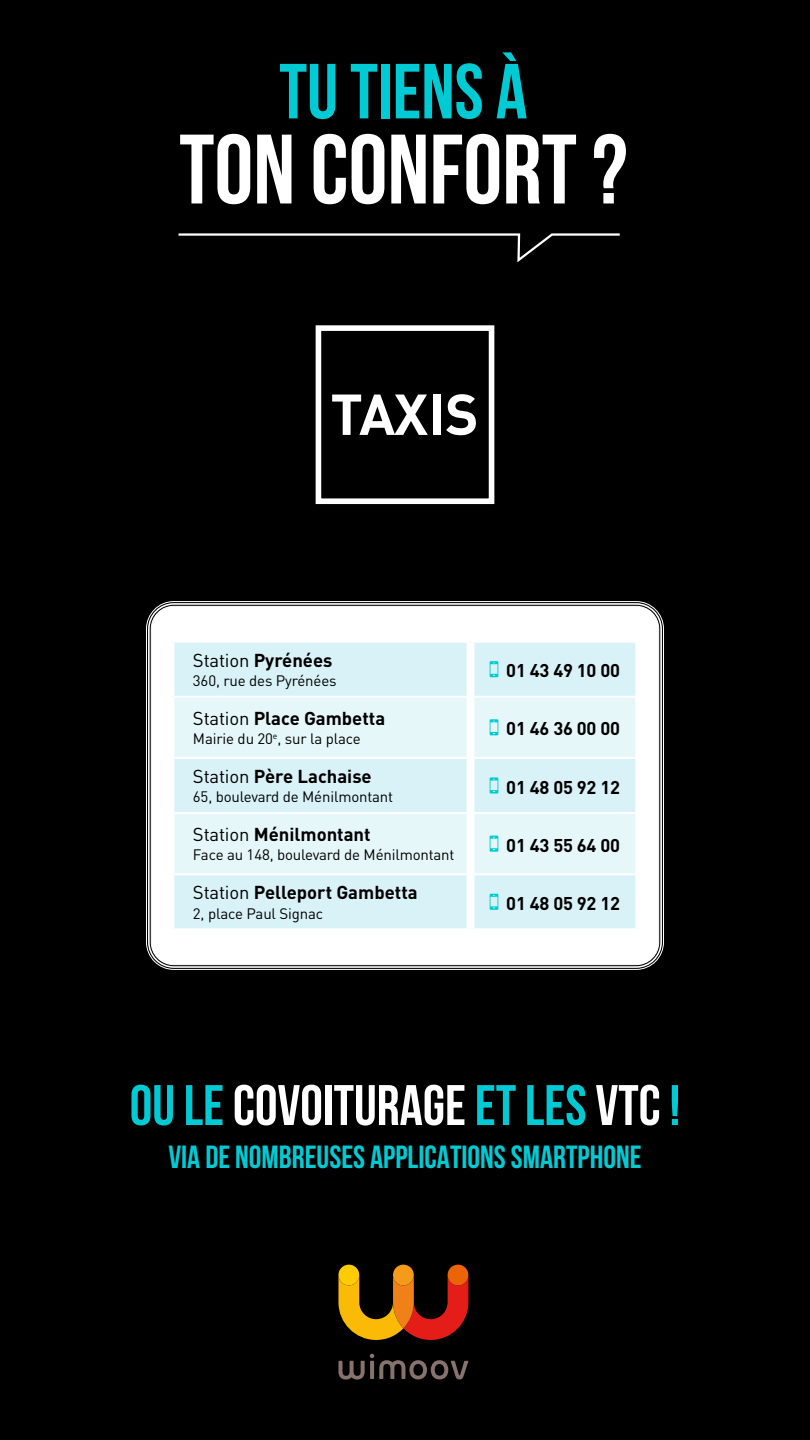
<style>
.page{position:relative;width:810px;height:1440px;background:#000}
.page>*{position:absolute;margin:0;border:0;box-sizing:border-box;transform-origin:0 0}
.t1{font:700 98.4px "Bebas Neue";color:#fff}
.t2{font:700 77.85px "Bebas Neue";color:#00cbd4}
.t3{font:700 57px "Bebas Neue";color:#fff}
.t4{font:700 32.03px "Bebas Neue";color:#00cbd4}
.t5{font:700 18.45px "DIN Pro";color:#000}
.t6{font:700 18.3px "DIN Pro";letter-spacing:-.01em;color:#000}
.t7{font:15px "DIN Pro";letter-spacing:-.01em;color:#000}
.s1{font-weight:400}
.s2{color:#00cbd4}
</style>
<div class="page">
<svg style="left:338px;top:1354px;width:130px;height:26px"></svg>
<div style="left:448px;top:1265px;width:20px;height:20px;background:#ec6408;border-radius:50%"></div>
<div style="left:338px;top:1265px;width:21px;height:20px;background:#ffcc03;border-radius:50%"></div>
<svg style="left:338px;top:1275px;width:130px;height:65px"></svg>
<div style="left:393px;top:1265px;width:21px;height:20px;background:#f59a1a;border-radius:50%"></div>
<svg style="left:178px;top:233px;width:442px;height:30px"></svg>
<div style="left:316px;top:325px;width:178px;height:179px;border:6px solid #fff"></div>
<svg style="left:332px;top:395px;width:96px;height:40px"></svg>
<div style="left:433px;top:395px;width:8px;height:40px;background:#fff"></div>
<svg style="left:446px;top:394px;width:30px;height:41px"></svg>
<div style="left:151px;top:606px;width:508px;height:359px;background:#fff;border-radius:23px"></div>
<div style="left:174px;top:643px;width:461px;height:285px;background:#d9f2f7"></div>
<svg style="left:174px;top:698px;width:461px;height:175px;background:#e1f5f8"></svg>
<hr style="left:174px;top:696px;width:293px;height:2px;background:#fff">
<hr style="left:474px;top:696px;width:161px;height:2px;background:#fff">
<hr style="left:174px;top:812px;width:293px;height:2px;background:#fff">
<hr style="left:474px;top:812px;width:161px;height:2px;background:#fff">
<hr style="left:174px;top:757px;width:293px;height:2px;background:#fff">
<hr style="left:474px;top:757px;width:161px;height:2px;background:#fff">
<hr style="left:174px;top:873px;width:293px;height:2px;background:#fff">
<hr style="left:474px;top:873px;width:161px;height:2px;background:#fff">
<div style="left:467px;top:643px;width:7px;height:54px;background:#fff"></div>
<div style="left:467px;top:697px;width:7px;height:61px;background:#fff"></div>
<div style="left:467px;top:758px;width:7px;height:55px;background:#fff"></div>
<div style="left:467px;top:813px;width:7px;height:61px;background:#fff"></div>
<div style="left:467px;top:874px;width:7px;height:54px;background:#fff"></div>
<svg style="left:490px;top:661px;width:8px;height:16px"></svg>
<svg style="left:490px;top:719px;width:8px;height:16px"></svg>
<svg style="left:490px;top:777px;width:8px;height:17px"></svg>
<svg style="left:490px;top:836px;width:8px;height:16px"></svg>
<svg style="left:490px;top:894px;width:8px;height:16px"></svg>
<div style="left:148px;top:603px;width:514px;height:365px;border:2px solid #fff;border-radius:25px"></div>
<h2 class="t2" style="left:279px;top:49px;width:250px">TU TIENS À</h2>
<h1 class="t1" style="left:179px;top:116px;width:450px">TON CONFORT ?</h1>
<p class="t5" style="left:193px;top:647px;width:141px"><span class="s1">Station</span> Pyrénées</p>
<p class="t7" style="left:193px;top:670px;width:145px">360, rue des Pyrénées</p>
<p class="t5" style="left:193px;top:705px;width:194px"><span class="s1">Station</span> Place Gambetta</p>
<p class="t7" style="left:193px;top:729px;width:169px">Mairie du 20<sup>e</sup>, sur la place</p>
<p class="t5" style="left:193px;top:764px;width:180px"><span class="s1">Station</span> Père Lachaise</p>
<p class="t7" style="left:193px;top:787px;width:202px">65, boulevard de Ménilmontant</p>
<p class="t5" style="left:193px;top:822px;width:179px"><span class="s1">Station</span> Ménilmontant</p>
<p class="t7" style="left:193px;top:845px;width:263px">Face au 148, boulevard de Ménilmontant</p>
<p class="t5" style="left:193px;top:880px;width:226px"><span class="s1">Station</span> Pelleport Gambetta</p>
<p class="t7" style="left:193px;top:903px;width:132px">2, place Paul Signac</p>
<p class="t6" style="left:506px;top:658px;width:115px">01 43 49 10 00</p>
<p class="t6" style="left:506px;top:716px;width:115px">01 46 36 00 00</p>
<p class="t6" style="left:506px;top:774px;width:115px">01 48 05 92 12</p>
<p class="t6" style="left:506px;top:833px;width:115px">01 43 55 64 00</p>
<p class="t6" style="left:506px;top:891px;width:115px">01 48 05 92 12</p>
<h3 class="t3" style="left:130px;top:1074px;width:552px"><span class="s2">OU LE</span> COVOITURAGE <span class="s2">ET LES</span> VTC <span class="s2">!</span></h3>
<h3 class="t4" style="left:168px;top:1140px;width:475px">VIA DE NOMBREUSES APPLICATIONS SMARTPHONE</h3>
</div>
